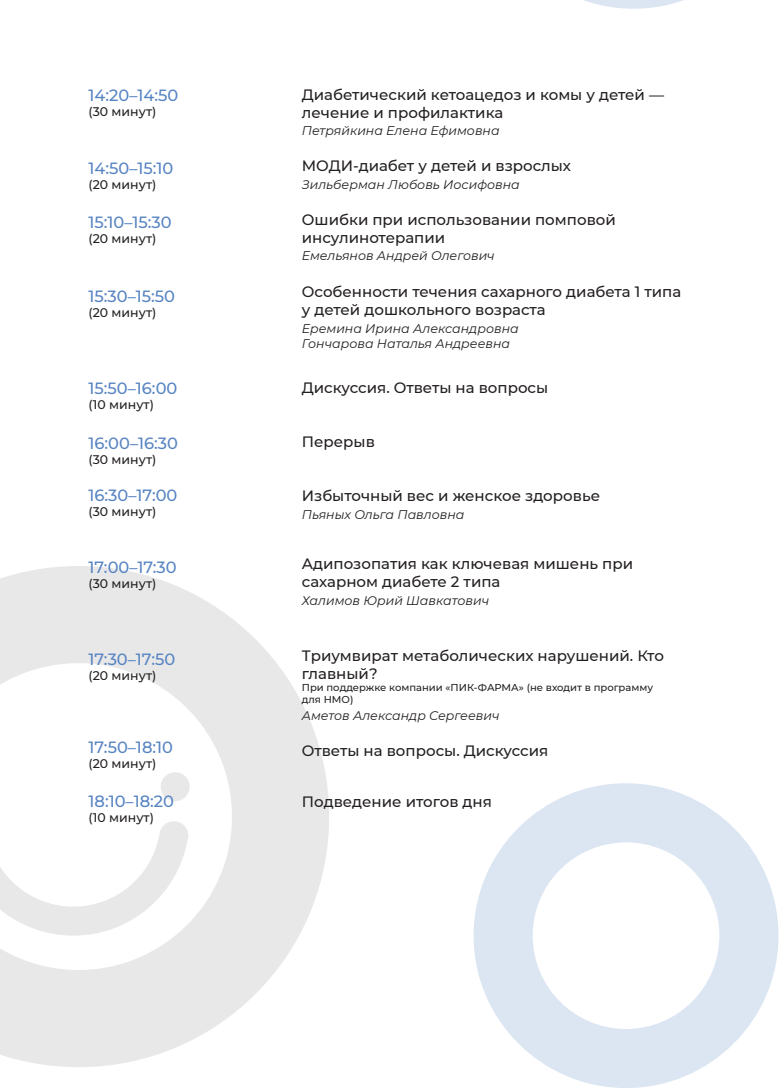
<style>
.page{position:relative;width:780px;height:1088px;background:#fff}
.page>*{position:absolute;margin:0;border:0;box-sizing:border-box;transform-origin:0 0}
.t1{font:500 16.25px "Montserrat";color:#5784c2}
.t2{font:500 15px/18px "Montserrat";color:#231f20}
.t3{font:italic 12.5px/15px "Montserrat";color:#231f20}
.t4{font:500 12.5px "Montserrat";color:#231f20}
.t5{font:500 10px/12px "Montserrat";color:#231f20}
</style>
<div class="page">
<svg style="left:0;top:566px;width:329px;height:501px;fill:#e8e8e9"></svg>
<svg style="left:583px;top:0;width:101px;height:9px"></svg>
<svg style="left:473px;top:783px;width:305px;height:305px"></svg>
<p class="t1" style="left:89px;top:84px;width:91px">14:20–14:50</p>
<p class="t4" style="left:89px;top:103px;width:69px">(30 минут)</p>
<p class="t1" style="left:89px;top:157px;width:86px">14:50–15:10</p>
<p class="t4" style="left:89px;top:176px;width:69px">(20 минут)</p>
<p class="t1" style="left:89px;top:211px;width:85px">15:10–15:30</p>
<p class="t4" style="left:89px;top:230px;width:69px">(20 минут)</p>
<p class="t1" style="left:89px;top:285px;width:88px">15:30–15:50</p>
<p class="t4" style="left:89px;top:304px;width:69px">(20 минут)</p>
<p class="t1" style="left:89px;top:377px;width:90px">15:50–16:00</p>
<p class="t4" style="left:89px;top:396px;width:67px">(10 минут)</p>
<p class="t1" style="left:89px;top:432px;width:91px">16:00–16:30</p>
<p class="t4" style="left:89px;top:451px;width:69px">(30 минут)</p>
<p class="t1" style="left:89px;top:484px;width:90px">16:30–17:00</p>
<p class="t4" style="left:89px;top:503px;width:69px">(30 минут)</p>
<p class="t1" style="left:89px;top:555px;width:90px">17:00–17:30</p>
<p class="t4" style="left:89px;top:574px;width:69px">(30 минут)</p>
<p class="t1" style="left:89px;top:648px;width:88px">17:30–17:50</p>
<p class="t4" style="left:89px;top:667px;width:69px">(20 минут)</p>
<p class="t1" style="left:89px;top:736px;width:86px">17:50–18:10</p>
<p class="t4" style="left:89px;top:755px;width:69px">(20 минут)</p>
<p class="t1" style="left:89px;top:790px;width:87px">18:10–18:20</p>
<p class="t4" style="left:89px;top:809px;width:67px">(10 минут)</p>
<p class="t2" style="left:302px;top:85px;width:364px">Диабетический кетоацедоз и комы у детей — лечение и профилактика</p>
<p class="t3" style="left:302px;top:123px;width:199px">Петряйкина Елена Ефимовна</p>
<p class="t2" style="left:302px;top:156px;width:271px">МОДИ-диабет у детей и взрослых</p>
<p class="t3" style="left:302px;top:176px;width:219px">Зильберман Любовь Иосифовна</p>
<p class="t2" style="left:302px;top:210px;width:315px">Ошибки при использовании помповой инсулинотерапии</p>
<p class="t3" style="left:302px;top:248px;width:194px">Емельянов Андрей Олегович</p>
<p class="t2" style="left:302px;top:282px;width:381px">Особенности течения сахарного диабета 1 типа у детей дошкольного возраста</p>
<p class="t3" style="left:302px;top:320px;width:218px">Еремина Ирина Александровна<br>Гончарова Наталья Андреевна</p>
<p class="t2" style="left:302px;top:378px;width:248px">Дискуссия. Ответы на вопросы</p>
<p class="t2" style="left:302px;top:432px;width:75px">Перерыв</p>
<p class="t2" style="left:302px;top:486px;width:300px">Избыточный вес и женское здоровье</p>
<p class="t3" style="left:302px;top:506px;width:164px">Пьяных Ольга Павловна</p>
<p class="t2" style="left:302px;top:554px;width:333px">Адипозопатия как ключевая мишень при сахарном диабете 2 типа</p>
<p class="t3" style="left:302px;top:592px;width:189px">Халимов Юрий Шавкатович</p>
<p class="t2" style="left:302px;top:646px;width:363px">Триумвират метаболических нарушений. Кто главный?</p>
<p class="t5" style="left:302px;top:681px;width:353px">При поддержке компании «ПИК-ФАРМА» (не входит в программу для НМО)</p>
<p class="t3" style="left:302px;top:708px;width:199px">Аметов Александр Сергеевич</p>
<p class="t2" style="left:302px;top:741px;width:248px">Ответы на вопросы. Дискуссия</p>
<p class="t2" style="left:302px;top:792px;width:192px">Подведение итогов дня</p>
</div>
